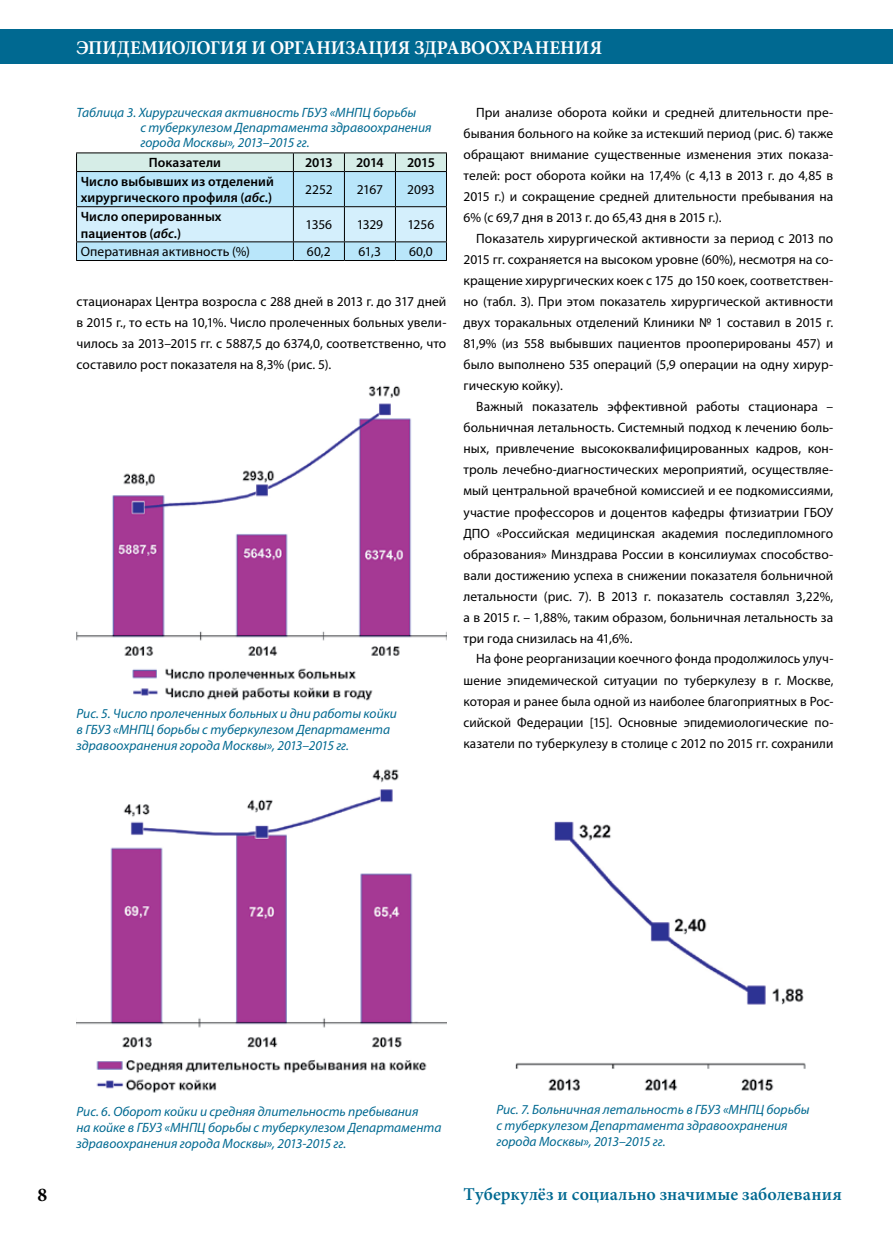
<style>
.page{position:relative;width:893px;height:1234px;background:#fff}
.page>*{position:absolute;margin:0;border:0;box-sizing:border-box;transform-origin:0 0}
.t1{font:700 19.5px "Minion Pro";letter-spacing:.005em;color:#fff;scale:.95 1}
.t2{font:700 19.5px "Minion Pro";color:#000}
.t3{font:600 18px "Minion Pro";letter-spacing:.01em;color:#006991}
.t4{font:13.5px/21px "Myriad Pro";letter-spacing:.005em;color:#000;text-align:justify}
.t5{font:italic 13.5px/16.2px "Myriad Pro";color:#006991}
.t6{font:600 13.5px/16.5px "Myriad Pro";letter-spacing:.01em;color:#000}
.s1{font-style:italic}
</style>
<div class="page">
<div style="left:0;top:30px;width:893px;height:34px;background:#006991"></div>
<img style="left:77px;top:385px;width:369px;height:316px">
<img style="left:77px;top:769px;width:369px;height:324px">
<img style="left:515px;top:821px;width:291px;height:270px">
<hr style="left:76px;top:152px;width:217px;height:1px;background:#000">
<hr style="left:293px;top:152px;width:51px;height:1px;background:#000">
<hr style="left:344px;top:152px;width:51px;height:1px;background:#000">
<hr style="left:395px;top:152px;width:52px;height:1px;background:#000">
<svg style="left:76px;top:153px;width:371px;height:107px"></svg>
<hr style="left:76px;top:260px;width:217px;height:1px;background:#000">
<hr style="left:293px;top:260px;width:51px;height:1px;background:#000">
<hr style="left:344px;top:260px;width:51px;height:1px;background:#000">
<hr style="left:395px;top:260px;width:52px;height:1px;background:#000">
<h1 class="t1" style="left:77px;top:34px;width:555px">ЭПИДЕМИОЛОГИЯ И ОРГАНИЗАЦИЯ ЗДРАВООХРАНЕНИЯ</h1>
<p class="t5" style="left:140px;top:104px;width:293px;line-height:15px;text-indent:-64px">Таблица 3. Хирургическая активность ГБУЗ «МНПЦ борьбы<br>с туберкулезом Департамента здравоохранения города Москвы», 2013–2015 гг.</p>
<p class="t6" style="left:149px;top:154px;width:74px">Показатели</p>
<p class="t6" style="left:305px;top:154px;width:29px">2013</p>
<p class="t6" style="left:356px;top:154px;width:29px">2014</p>
<p class="t6" style="left:407px;top:154px;width:29px">2015</p>
<p class="t6" style="left:81px;top:173px;width:195px">Число выбывших из отделений хирургического профиля (<span class="s1">абс</span>.)</p>
<p class="t4" style="left:305px;top:179px;width:29px">2252</p>
<p class="t4" style="left:357px;top:179px;width:28px">2167</p>
<p class="t4" style="left:407px;top:179px;width:29px">2093</p>
<p class="t6" style="left:81px;top:208px;width:142px">Число оперированных пациентов (<span class="s1">абс</span>.)</p>
<p class="t4" style="left:306px;top:214px;width:28px">1356</p>
<p class="t4" style="left:357px;top:214px;width:28px">1329</p>
<p class="t4" style="left:408px;top:214px;width:28px">1256</p>
<p class="t4" style="left:81px;top:241px;width:171px">Оперативная активность (%)</p>
<p class="t4" style="left:307px;top:241px;width:25px">60,2</p>
<p class="t4" style="left:359px;top:241px;width:24px">61,3</p>
<p class="t4" style="left:409px;top:241px;width:25px">60,0</p>
<p class="t4" style="left:77px;top:291px;width:371px">стационарах Центра возросла с 288 дней в 2013 г. до 317 дней в 2015 г., то есть на 10,1%. Число пролеченных больных увели&shy;чилось за 2013–2015 гг. с 5887,5 до 6374,0, соответственно, что составило рост показателя на 8,3% (рис. 5).</p>
<p class="t5" style="left:77px;top:705px;width:322px">Рис. 5. Число пролеченных больных и дни работы койки в ГБУЗ «МНПЦ борьбы с туберкулезом Департамента здравоохранения города Москвы», 2013–2015 гг.</p>
<p class="t4" style="left:463px;top:102px;width:371px;text-indent:13px">При анализе оборота койки и средней длительности пре&shy;бывания больного на койке за истекший период (рис. 6) также обращают внимание существенные изменения этих показа&shy;телей: рост оборота койки на 17,4% (с 4,13 в 2013 г. до 4,85 в 2015 г.) и сокращение средней длительности пребывания на 6% (с 69,7 дня в 2013 г. до 65,43 дня в 2015 г.).</p>
<p class="t4" style="left:463px;top:228px;width:371px;text-indent:13px">Показатель хирургической активности за период с 2013 по 2015 гг. сохраняется на высоком уровне (60%), несмотря на со&shy;кращение хирургических коек с 175 до 150 коек, соответствен&shy;но (табл. 3). При этом показатель хирургической активности двух торакальных отделений Клиники № 1 составил в 2015 г.<br>81,9% (из 558 выбывших пациентов прооперированы 457) и было выполнено 535 операций (5,9 операции на одну хирур&shy;гическую койку).</p>
<p class="t4" style="left:463px;top:396px;width:371px;text-indent:13px">Важный показатель эффективной работы стационара – больничная летальность. Системный подход к лечению боль&shy;ных, привлечение высококвалифицированных кадров, кон&shy;троль лечебно-диагностических мероприятий, осуществляе&shy;мый центральной врачебной комиссией и ее подкомиссиями, участие профессоров и доцентов кафедры фтизиатрии ГБОУ ДПО «Российская медицинская академия последипломного образования» Минздрава России в консилиумах способство&shy;вали достижению успеха в снижении показателя больничной летальности (рис. 7). В 2013 г. показатель составлял 3,22%, а в 2015 г. – 1,88%, таким образом, больничная летальность за три года снизилась на 41,6%.</p>
<p class="t4" style="left:463px;top:648px;width:371px;text-indent:13px">На фоне реорганизации коечного фонда продолжилось улуч&shy;шение эпидемической ситуации по туберкулезу в г. Москве, которая и ранее была одной из наиболее благоприятных в Рос&shy;сийской Федерации [15]. Основные эпидемиологические по&shy;казатели по туберкулезу в столице с 2012 по 2015 гг. сохранили</p>
<p class="t5" style="left:77px;top:1102px;width:366px">Рис. 6. Оборот койки и средняя длительность пребывания<br>на койке в ГБУЗ «МНПЦ борьбы с туберкулезом Департамента здравоохранения города Москвы», 2013-2015 гг.</p>
<p class="t5" style="left:496px;top:1100px;width:315px">Рис. 7. Больничная летальность в ГБУЗ «МНПЦ борьбы с туберкулезом Департамента здравоохранения города Москвы», 2013–2015 гг.</p>
<h1 class="t2" style="left:38px;top:1180px;width:11px">8</h1>
<h2 class="t3" style="left:463px;top:1181px;width:380px">Туберкулёз и социально значимые заболевания</h2>
</div>
